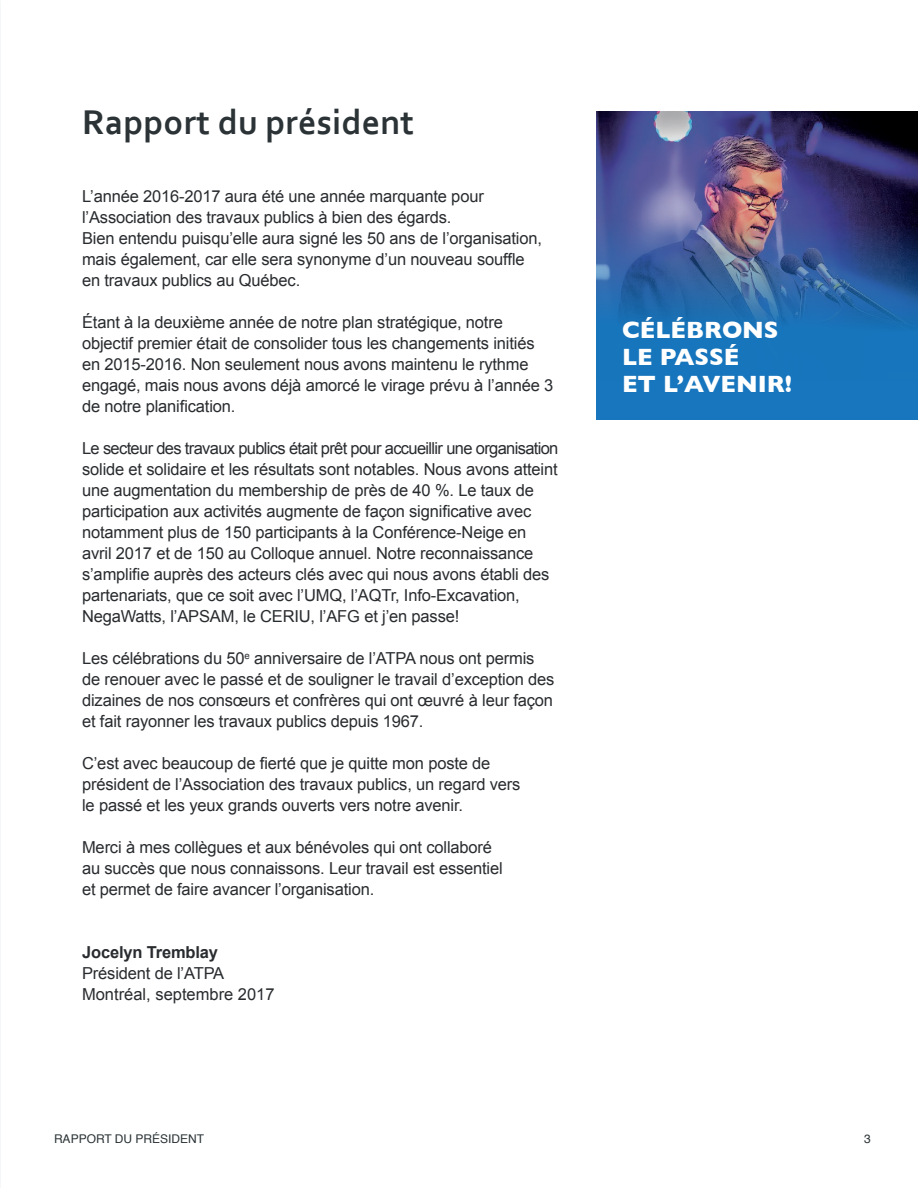
<style>
.page{position:relative;width:918px;height:1188px;background:#fff}
.page>*{position:absolute;margin:0;border:0;box-sizing:border-box;transform-origin:0 0}
.t1{font:700 36px "Corbel";letter-spacing:.005em;color:#2b3336}
.t2{font:700 24px/27px "Gill Sans";color:#fff}
.t3{font:16.5px/21px "Arial";letter-spacing:-.01em;color:#292c2f}
.t4{font:700 16.5px "Arial";letter-spacing:-.01em;color:#292c2f}
.t5{font:12px "Helvetica";color:#2b3336}
</style>
<div class="page">
<div style="left:596px;top:135px;width:322px;height:285px;background:#1776bd"></div>
<img style="left:596px;top:112px;width:322px;height:215px">
<p class="t1" style="left:82px;top:100px;width:334px">Rapport du président</p>
<p class="t3" style="left:82px;top:186px;width:461px">L’année 2016-2017 aura été une année marquante pour l’Association des travaux publics à bien des égards.<br>Bien entendu puisqu’elle aura signé les 50 ans de l’organisation, mais également, car elle sera synonyme d’un nouveau souffle en travaux publics au Québec.</p>
<p class="t3" style="left:82px;top:312px;width:473px">Étant à la deuxième année de notre plan stratégique, notre objectif premier était de consolider tous les changements initiés en 2015-2016. Non seulement nous avons maintenu le rythme engagé, mais nous avons déjà amorcé le virage prévu à l’année 3 de notre planification.</p>
<p class="t3" style="left:82px;top:438px;width:478px">Le secteur des travaux publics était prêt pour accueillir une organisation solide et solidaire et les résultats sont notables. Nous avons atteint une augmentation du membership de près de 40 %. Le taux de participation aux activités augmente de façon significative avec notamment plus de 150 participants à la Conférence-Neige en avril 2017 et de 150 au Colloque annuel. Notre reconnaissance s’amplifie auprès des acteurs clés avec qui nous avons établi des partenariats, que ce soit avec l’UMQ, l’AQTr, Info-Excavation, NegaWatts, l’APSAM, le CERIU, l’AFG et j’en passe!</p>
<p class="t3" style="left:82px;top:648px;width:474px">Les célébrations du 50<sup>e</sup> anniversaire de l’ATPA nous ont permis de renouer avec le passé et de souligner le travail d’exception des dizaines de nos consœurs et confrères qui ont œuvré à leur façon et fait rayonner les travaux publics depuis 1967.</p>
<p class="t3" style="left:82px;top:753px;width:440px">C’est avec beaucoup de fierté que je quitte mon poste de président de l’Association des travaux publics, un regard vers le passé et les yeux grands ouverts vers notre avenir.</p>
<p class="t3" style="left:82px;top:837px;width:422px">Merci à mes collègues et aux bénévoles qui ont collaboré au succès que nous connaissons. Leur travail est essentiel et permet de faire avancer l’organisation.</p>
<p class="t4" style="left:82px;top:941px;width:138px">Jocelyn Tremblay</p>
<p class="t3" style="left:82px;top:963px;width:144px">Président de l’ATPA</p>
<p class="t3" style="left:82px;top:984px;width:194px">Montréal, septembre 2017</p>
<p class="t2" style="left:622px;top:315px;width:172px">CÉLÉBRONS<br>LE PASSÉ<br>ET L’AVENIR!</p>
<p class="t5" style="left:54px;top:1130px;width:152px">RAPPORT DU PRÉSIDENT</p>
<p class="t5" style="left:864px;top:1130px;width:8px">3</p>
</div>
